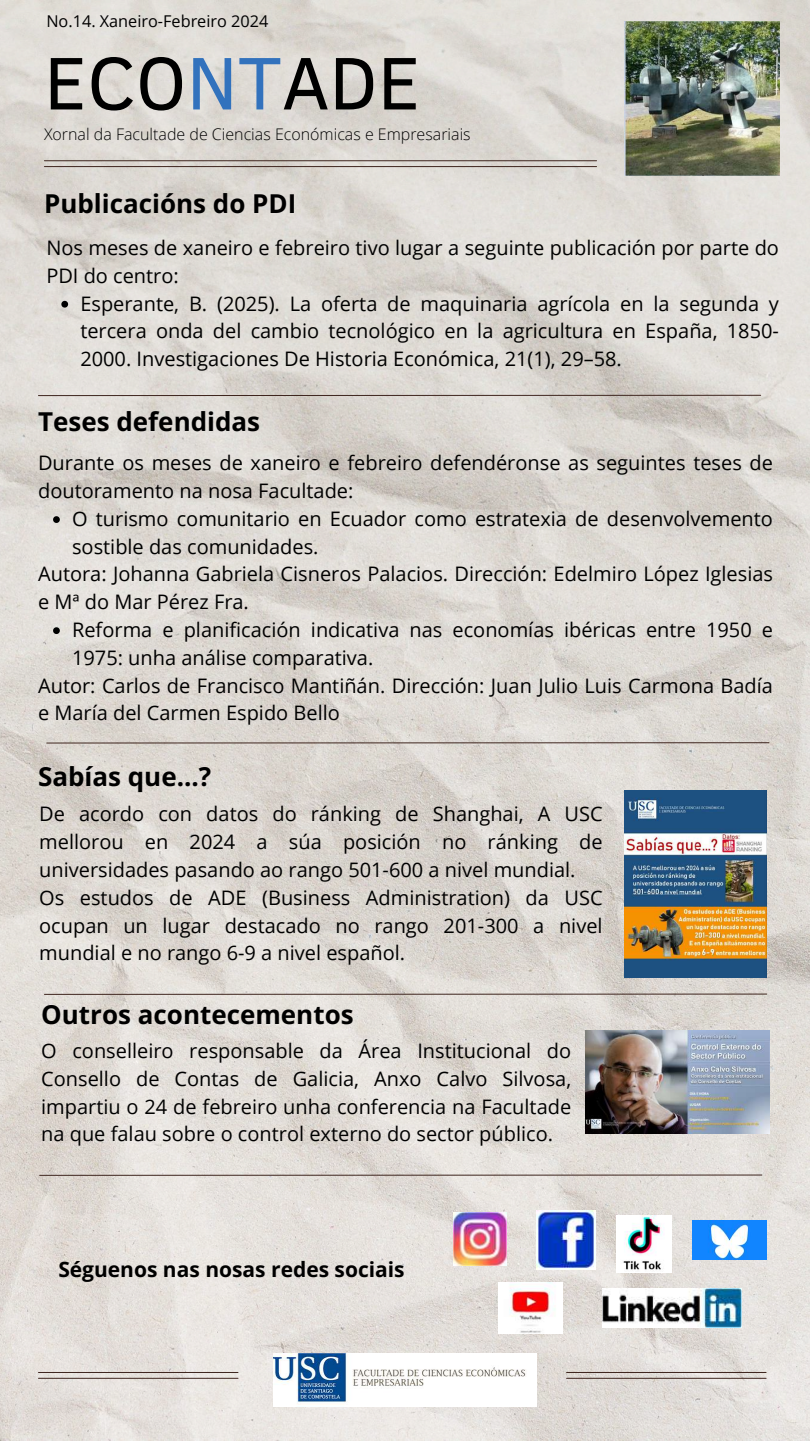
<style>
.page{position:relative;width:810px;height:1441px;background:#fff}
.page>*{position:absolute;margin:0;border:0;box-sizing:border-box;transform-origin:0 0}
.t1{font:76px "Clear Sans";color:#000}
.t2{font:700 26px "Open Sans";color:#000}
.t3{font:700 21px "Open Sans";color:#000}
.t4{font:20px/27.8px "Open Sans";color:#000}
.t5{font:16.3px "Open Sans";color:#000}
.t6{font:300 16px "Open Sans";color:#000}
.s1{color:#3272bd}
</style>
<div class="page">
<img style="left:0;top:0;width:810px;height:1440px">
<hr style="left:567px;top:1377px;width:199px;height:1px;background:#3e251e">
<hr style="left:567px;top:1371px;width:199px;height:1px;background:#3e251e">
<hr style="left:44px;top:166px;width:553px;height:1px;background:#3e251e">
<hr style="left:44px;top:160px;width:553px;height:1px;background:#3e251e">
<hr style="left:38px;top:1377px;width:200px;height:1px;background:#3e251e">
<hr style="left:38px;top:1371px;width:200px;height:1px;background:#3e251e">
<img style="left:625px;top:22px;width:154px;height:153px">
<img style="left:273px;top:1353px;width:264px;height:52px">
<svg style="left:38px;top:394px;width:723px;height:2px"></svg>
<svg style="left:44px;top:993px;width:723px;height:1px"></svg>
<img style="left:453px;top:1211px;width:54px;height:54px">
<img style="left:537px;top:1210px;width:58px;height:59px">
<img style="left:616px;top:1215px;width:56px;height:57px">
<img style="left:499px;top:1281px;width:64px;height:51px">
<img style="left:602px;top:1287px;width:139px;height:39px">
<img style="left:692px;top:1220px;width:74px;height:39px">
<svg style="left:46px;top:741px;width:724px;height:2px"></svg>
<img style="left:625px;top:790px;width:142px;height:187px">
<svg style="left:61px;top:301px;width:7px;height:6px"></svg>
<svg style="left:53px;top:516px;width:7px;height:7px"></svg>
<svg style="left:53px;top:627px;width:7px;height:7px"></svg>
<img style="left:586px;top:1030px;width:183px;height:103px">
<svg style="left:39px;top:1173px;width:724px;height:2px"></svg>
<p class="t5" style="left:46px;top:9px;width:224px">No.14. Xaneiro-Febreiro 2024</p>
<h1 class="t1" style="left:44px;top:28px;width:378px">ECO<span class="s1">NT</span>ADE</h1>
<p class="t6" style="left:44px;top:123px;width:428px">Xornal da Facultade de Ciencias Económicas e Empresariais</p>
<h2 class="t2" style="left:44px;top:185px;width:254px">Publicacións do PDI</h2>
<p class="t4" style="left:46px;top:233px;width:734px">Nos meses de xaneiro e febreiro tivo lugar a seguinte publicación por parte do<br>PDI do centro:</p>
<p class="t4" style="left:80px;top:289px;width:700px;text-align:justify">Esperante, B. (2025). La oferta de maquinaria agrícola en la segunda y tercera onda del cambio tecnológico en la agricultura en España, 1850- 2000. Investigaciones De Historia Económica, 21(1), 29–58.</p>
<h2 class="t2" style="left:38px;top:403px;width:224px">Teses defendidas</h2>
<p class="t4" style="left:38px;top:448px;width:736px">Durante os meses de xaneiro e febreiro defendéronse as seguintes teses de doutoramento na nosa Facultade:</p>
<p class="t4" style="left:72px;top:504px;width:702px">O turismo comunitario en Ecuador como estratexia de desenvolvemento</p>
<p class="t4" style="left:72px;top:532px;width:248px">sostible das comunidades.</p>
<p class="t4" style="left:38px;top:559px;width:736px">Autora: Johanna Gabriela Cisneros Palacios. Dirección: Edelmiro López Iglesias</p>
<p class="t4" style="left:38px;top:587px;width:212px">e Mª do Mar Pérez Fra.</p>
<p class="t4" style="left:72px;top:615px;width:702px">Reforma e planificación indicativa nas economías ibéricas entre 1950 e</p>
<p class="t4" style="left:72px;top:643px;width:303px">1975: unha análise comparativa.</p>
<p class="t4" style="left:38px;top:670px;width:736px">Autor: Carlos de Francisco Mantiñán. Dirección: Juan Julio Luis Carmona Badía</p>
<p class="t4" style="left:38px;top:698px;width:303px">e María del Carmen Espido Bello</p>
<h2 class="t2" style="left:38px;top:757px;width:175px">Sabías que...?</h2>
<p class="t4" style="left:39px;top:799px;width:565px">De acordo con datos do ránking de Shanghai, A USC mellorou en 2024 a súa posición no ránking de universidades pasando ao rango 501-600 a nivel mundial.<br>Os estudos de ADE (Business Administration) da USC ocupan un lugar destacado no rango 201-300 a nivel mundial e no rango 6-9 a nivel español.</p>
<h2 class="t2" style="left:41px;top:995px;width:314px">Outros acontecementos</h2>
<p class="t4" style="left:41px;top:1036px;width:532px;text-align:justify">O conselleiro responsable da Área Institucional do Consello de Contas de Galicia, Anxo Calvo Silvosa, impartiu o 24 de febreiro unha conferencia na Facultade na que falau sobre o control externo do sector público.</p>
<p class="t3" style="left:58px;top:1253px;width:348px">Séguenos nas nosas redes sociais</p>
</div>
